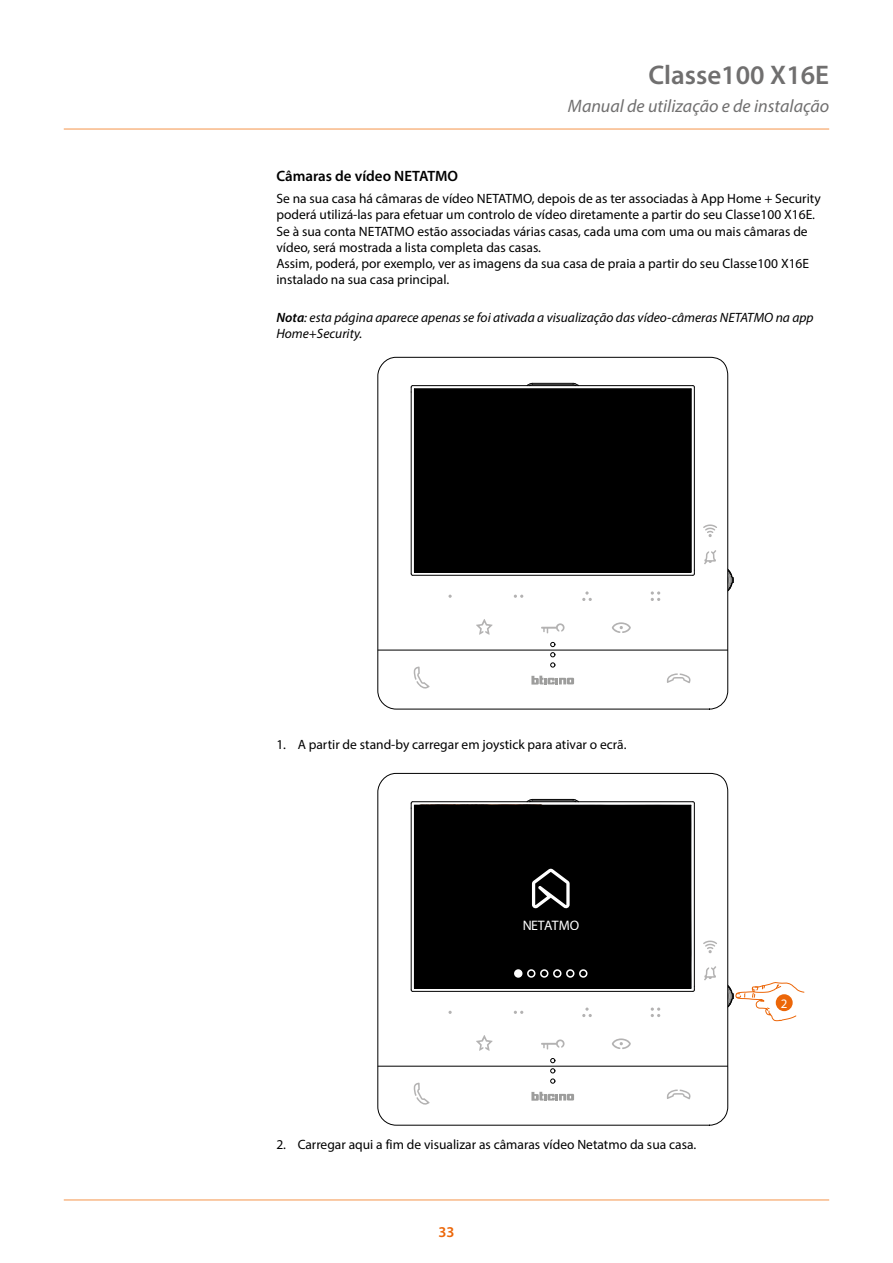
<style>
.page{position:relative;width:893px;height:1263px;background:#fff}
.page>*{position:absolute;margin:0;border:0;box-sizing:border-box;transform-origin:0 0}
.t1{font:600 27px "Myriad Pro";color:#706f6f}
.t2{font:italic 18px "Myriad Pro";color:#706f6f}
.t3{font:600 15px "Myriad Pro";color:#000}
.t4{font:600 15px "Myriad Pro";color:#ec6608}
.t5{font:700 13.8px "Roboto";color:#fff}
.t6{font:13.5px/16.2px "Myriad Pro";color:#000}
.t7{font:italic 13.5px/16.2px "Myriad Pro";color:#000}
.t8{font:13.05px "Myriad Pro";color:#fff}
.s1{font-weight:600}
</style>
<div class="page">
<hr style="left:64px;top:128px;width:765px;height:2px;background:#f8b887">
<hr style="left:64px;top:1199px;width:765px;height:2px;background:#f8b887">
<svg style="left:728px;top:567px;width:6px;height:26px"></svg>
<svg style="left:377px;top:356px;width:351px;height:354px"></svg>
<svg style="left:550px;top:642px;width:5px;height:25px"></svg>
<hr style="left:532px;top:383px;width:41px;height:1px;background:#000">
<svg style="left:572px;top:382px;width:8px;height:5px"></svg>
<hr style="left:532px;top:384px;width:41px;height:1px;background:#000">
<svg style="left:526px;top:382px;width:7px;height:5px"></svg>
<hr style="left:414px;top:572px;width:277px;height:1px;background:#000">
<hr style="left:691px;top:389px;width:1px;height:183px;background:#000">
<hr style="left:414px;top:388px;width:277px;height:1px;background:#000">
<hr style="left:413px;top:575px;width:280px;height:1px;background:#000">
<hr style="left:411px;top:392px;width:1px;height:182px;background:#000">
<svg style="left:692px;top:570px;width:3px;height:6px"></svg>
<hr style="left:413px;top:385px;width:280px;height:1px;background:#000">
<svg style="left:410px;top:385px;width:4px;height:7px"></svg>
<hr style="left:694px;top:387px;width:1px;height:183px;background:#000">
<svg style="left:531px;top:676px;width:43px;height:9px"></svg>
<hr style="left:378px;top:650px;width:349px;height:1px;background:#000">
<svg style="left:414px;top:666px;width:15px;height:24px"></svg>
<svg style="left:667px;top:673px;width:24px;height:10px"></svg>
<svg style="left:541px;top:623px;width:23px;height:10px"></svg>
<svg style="left:476px;top:619px;width:17px;height:16px"></svg>
<svg style="left:612px;top:622px;width:19px;height:11px"></svg>
<svg style="left:651px;top:591px;width:9px;height:10px"></svg>
<svg style="left:582px;top:591px;width:10px;height:10px"></svg>
<svg style="left:514px;top:595px;width:9px;height:3px"></svg>
<svg style="left:448px;top:595px;width:4px;height:3px"></svg>
<svg style="left:704px;top:550px;width:12px;height:14px"></svg>
<svg style="left:703px;top:524px;width:14px;height:13px"></svg>
<div style="left:414px;top:389px;width:277px;height:183px;background:#000"></div>
<svg style="left:377px;top:772px;width:351px;height:354px"></svg>
<svg style="left:550px;top:1058px;width:5px;height:25px"></svg>
<hr style="left:532px;top:799px;width:41px;height:1px;background:#000">
<svg style="left:572px;top:799px;width:8px;height:4px"></svg>
<hr style="left:532px;top:800px;width:41px;height:1px;background:#000">
<svg style="left:526px;top:799px;width:7px;height:4px"></svg>
<hr style="left:414px;top:988px;width:277px;height:1px;background:#000">
<hr style="left:691px;top:805px;width:1px;height:183px;background:#000">
<hr style="left:414px;top:804px;width:277px;height:1px;background:#000">
<hr style="left:413px;top:991px;width:280px;height:1px;background:#000">
<hr style="left:411px;top:808px;width:1px;height:182px;background:#000">
<svg style="left:692px;top:986px;width:3px;height:6px"></svg>
<hr style="left:413px;top:801px;width:280px;height:1px;background:#000">
<svg style="left:410px;top:801px;width:4px;height:7px"></svg>
<hr style="left:694px;top:803px;width:1px;height:183px;background:#000">
<svg style="left:531px;top:1092px;width:43px;height:9px"></svg>
<hr style="left:378px;top:1066px;width:349px;height:1px;background:#000">
<svg style="left:414px;top:1082px;width:15px;height:24px"></svg>
<svg style="left:667px;top:1089px;width:24px;height:10px"></svg>
<svg style="left:541px;top:1039px;width:23px;height:10px"></svg>
<svg style="left:476px;top:1035px;width:17px;height:16px"></svg>
<svg style="left:612px;top:1038px;width:19px;height:11px"></svg>
<svg style="left:651px;top:1007px;width:9px;height:10px"></svg>
<svg style="left:582px;top:1007px;width:10px;height:10px"></svg>
<svg style="left:514px;top:1011px;width:9px;height:3px"></svg>
<svg style="left:448px;top:1011px;width:4px;height:3px"></svg>
<svg style="left:704px;top:966px;width:12px;height:14px"></svg>
<svg style="left:703px;top:940px;width:14px;height:13px"></svg>
<div style="left:414px;top:805px;width:277px;height:183px;background:#000"></div>
<div style="left:527px;top:969px;width:8px;height:9px;border:2px solid #fff;border-radius:50%"></div>
<div style="left:515px;top:970px;width:7px;height:7px;background:#fff;border-radius:50%"></div>
<div style="left:514px;top:969px;width:8px;height:9px;border:2px solid #fff;border-radius:50%"></div>
<div style="left:553px;top:969px;width:8px;height:9px;border:2px solid #fff;border-radius:50%"></div>
<div style="left:540px;top:969px;width:8px;height:9px;border:2px solid #fff;border-radius:50%"></div>
<div style="left:566px;top:969px;width:8px;height:9px;border:2px solid #fff;border-radius:50%"></div>
<div style="left:579px;top:969px;width:8px;height:9px;border:2px solid #fff;border-radius:50%"></div>
<svg style="left:532px;top:868px;width:38px;height:41px"></svg>
<svg style="left:724px;top:982px;width:80px;height:39px"></svg>
<svg style="left:774px;top:992px;width:21px;height:21px"></svg>
<div style="left:776px;top:994px;width:17px;height:17px;background:#ec6608;border-radius:50%"></div>
<h1 class="t1" style="left:648px;top:58px;width:182px">Classe100 X16E</h1>
<h2 class="t2" style="left:568px;top:95px;width:263px">Manual de utilização e de instalação</h2>
<p class="t3" style="left:276px;top:167px;width:183px">Câmaras de vídeo NETATMO</p>
<p class="t6" style="left:276px;top:190px;width:546px">Se na sua casa há câmaras de vídeo NETATMO, depois de as ter associadas à App Home + Security poderá utilizá-las para efetuar um controlo de vídeo diretamente a partir do seu Classe100 X16E.<br>Se à sua conta NETATMO estão associadas várias casas, cada uma com uma ou mais câmaras de vídeo, será mostrada a lista completa das casas.<br>Assim, poderá, por exemplo, ver as imagens da sua casa de praia a partir do seu Classe100 X16E instalado na sua casa principal.</p>
<p class="t7" style="left:276px;top:309px;width:539px"><span class="s1">Nota</span>: esta página aparece apenas se foi ativada a visualização das vídeo-câmeras NETATMO na app<br>Home+Security.</p>
<p class="t6" style="left:276px;top:736px;width:352px">1. A partir de stand-by carregar em joystick para ativar o ecrã.</p>
<p class="t5" style="left:522px;top:916px;width:59px">NETATMO</p>
<p class="t6" style="left:276px;top:1136px;width:421px">2. Carregar aqui a fim de visualizar as câmaras vídeo Netatmo da sua casa.</p>
<p class="t4" style="left:438px;top:1222px;width:18px">33</p>
<p class="t8" style="left:781px;top:995px;width:8px">2</p>
</div>
